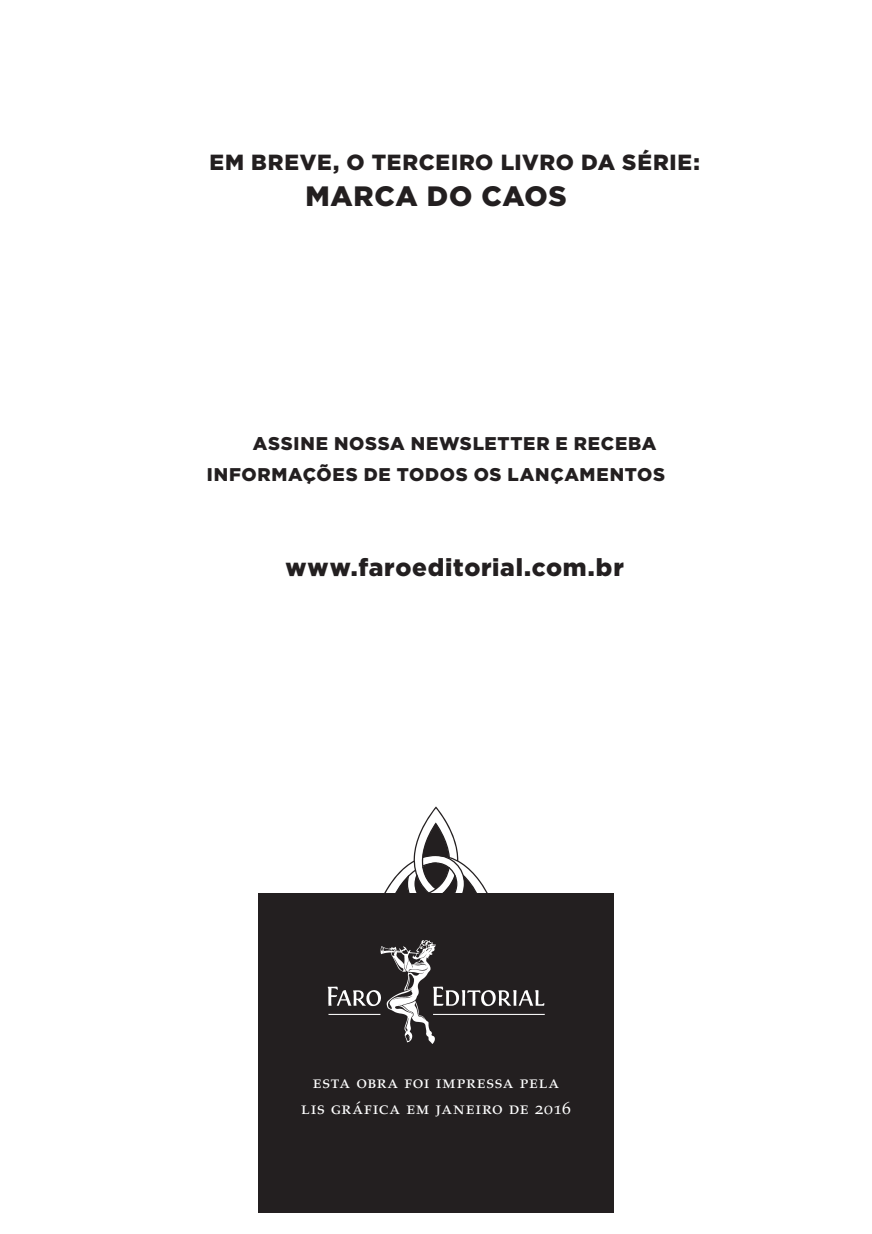
<style>
.page{position:relative;width:872px;height:1234px;background:#fff}
.page>*{position:absolute;margin:0;border:0;box-sizing:border-box;transform-origin:0 0}
.t1{font:900 28px "Gotham HTF";letter-spacing:.025em;color:#231f20}
.t2{font:900 24.5px "Gotham HTF";letter-spacing:.03em;color:#231f20}
.t3{font:900 21.88px "Gotham HTF";letter-spacing:.04em;color:#231f20}
.t4{font:900 18.38px/31.5px "Gotham HTF";letter-spacing:.04em;color:#231f20}
.t5{font:17.5px/26.2px "Palatino LT Std";letter-spacing:.04em;color:#fff;text-align:center}
</style>
<div class="page">
<svg style="left:384px;top:806px;width:103px;height:86px"></svg>
<div style="left:258px;top:892px;width:355px;height:320px;background:#231f20"></div>
<img style="left:327px;top:940px;width:218px;height:102px">
<p class="t3" style="left:209px;top:149px;width:491px">EM BREVE, O TERCEIRO LIVRO DA SÉRIE:</p>
<h1 class="t1" style="left:305px;top:180px;width:263px">MARCA DO CAOS</h1>
<p class="t4" style="left:207px;top:427px;width:459px;text-indent:46px">ASSINE NOSSA NEWSLETTER E RECEBA<br>INFORMAÇÕES DE TODOS OS LANÇAMENTOS</p>
<h2 class="t2" style="left:285px;top:553px;width:340px">www.faroeditorial.com.br</h2>
<p class="t5" style="left:301px;top:1068px;width:271px">esta obra foi impressa pela<br>Lis gráfica em janeiro de 2016</p>
</div>
